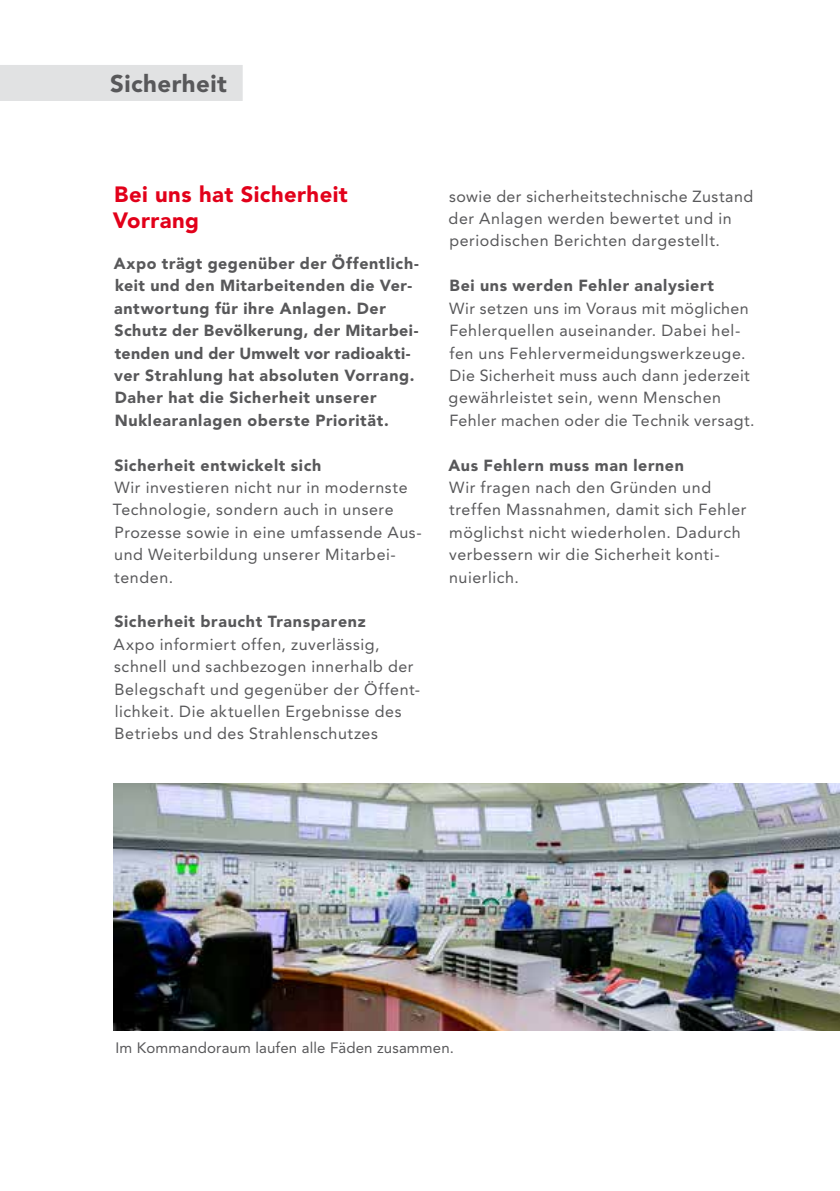
<style>
.page{position:relative;width:840px;height:1191px;background:#fff}
.page>*{position:absolute;margin:0;border:0;box-sizing:border-box;transform-origin:0 0}
.t1{font:900 24px "Avenir";letter-spacing:.02em;color:#58585a}
.t2{font:900 22px/26px "Avenir";letter-spacing:.02em;color:#e2001a}
.t3{font:16px/22.4px "Avenir";letter-spacing:.035em;color:#58585a}
.t4{font:900 16px/22.4px "Avenir";letter-spacing:.04em;color:#58585a}
.t5{font:15px "Avenir";letter-spacing:.01em;color:#58585a}
</style>
<div class="page">
<img style="left:113px;top:783px;width:726px;height:247px">
<div style="left:0;top:65px;width:242px;height:36px;background:#e1e2e3"></div>
<h1 class="t1" style="left:110px;top:69px;width:118px">Sicherheit</h1>
<h2 class="t2" style="left:113px;top:181px;width:236px">Bei uns hat Sicherheit<br>Vorrang</h2>
<p class="t4" style="left:114px;top:252px;width:306px">Axpo trägt gegenüber der Öffentlich&shy;keit und den Mitarbeitenden die Ver&shy;antwortung für ihre Anlagen. Der Schutz der Bevölkerung, der Mitarbei&shy;tenden und der Umwelt vor radioakti&shy;ver Strahlung hat absoluten Vorrang.<br>Daher hat die Sicherheit unserer Nuklearanlagen oberste Priorität.</p>
<p class="t4" style="left:114px;top:453px;width:208px">Sicherheit entwickelt sich</p>
<p class="t3" style="left:113px;top:476px;width:310px">Wir investieren nicht nur in modernste<br>Technologie, sondern auch in unsere<br>Prozesse sowie in eine umfassende Aus&shy;und Weiterbildung unserer Mitarbei&shy;tenden.</p>
<p class="t4" style="left:114px;top:610px;width:253px">Sicherheit braucht Transparenz</p>
<p class="t3" style="left:113px;top:633px;width:308px">Axpo informiert offen, zuverlässig, schnell und sachbezogen innerhalb der Belegschaft und gegenüber der Öffent&shy;lichkeit. Die aktuellen Ergebnisse des Betriebs und des Strahlenschutzes</p>
<p class="t3" style="left:448px;top:185px;width:306px">sowie der sicherheitstechnische Zustand der Anlagen werden bewertet und in periodischen Berichten dargestellt.</p>
<p class="t4" style="left:449px;top:274px;width:266px">Bei uns werden Fehler analysiert</p>
<p class="t3" style="left:448px;top:297px;width:307px">Wir setzen uns im Voraus mit möglichen Fehlerquellen auseinander. Dabei hel&shy;fen uns Fehlervermeidungswerkzeuge.<br>Die Sicherheit muss auch dann jederzeit gewährleistet sein, wenn Menschen Fehler machen oder die Technik versagt.</p>
<p class="t4" style="left:448px;top:453px;width:237px">Aus Fehlern muss man lernen</p>
<p class="t3" style="left:449px;top:476px;width:299px">Wir fragen nach den Gründen und treffen Massnahmen, damit sich Fehler möglichst nicht wiederholen. Dadurch verbessern wir die Sicherheit konti&shy;nuierlich.</p>
<p class="t5" style="left:115px;top:1039px;width:340px">Im Kommandoraum laufen alle Fäden zusammen.</p>
</div>
